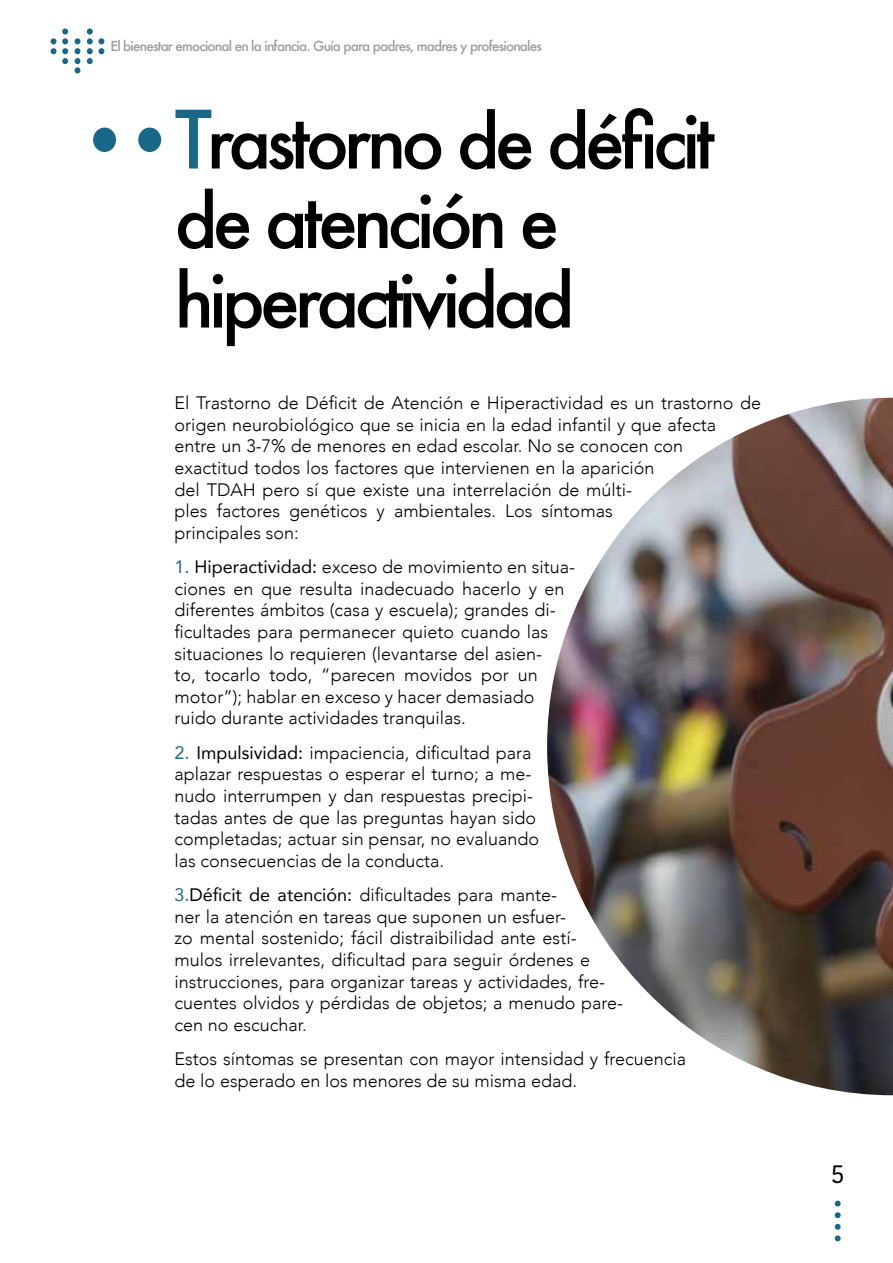
<style>
.page{position:relative;width:893px;height:1263px;background:#fff}
.page>*{position:absolute;margin:0;border:0;box-sizing:border-box;transform-origin:0 0}
.t1{font:500 72px/79.5px "Futura";letter-spacing:-.07em;color:#000}
.t2{font:27px "Kohinoor Devanagari";color:#000}
.t3{font:300 18px/21.6px "Avenir";color:#000}
.t4{font:500 13.5px "Futura";letter-spacing:-.06em;color:#9d9d9c}
.s1{font-size:78px;color:#196888}
.s2{font-weight:400;color:#196888}
.s3{font-weight:400}
</style>
<div class="page">
<svg style="left:835px;top:1200px;width:6px;height:6px"></svg>
<svg style="left:835px;top:1212px;width:6px;height:6px"></svg>
<svg style="left:835px;top:1224px;width:6px;height:17px"></svg>
<svg style="left:87px;top:38px;width:17px;height:26px"></svg>
<svg style="left:75px;top:38px;width:5px;height:35px"></svg>
<svg style="left:51px;top:38px;width:17px;height:26px"></svg>
<div style="left:87px;top:28px;width:6px;height:7px;background:#196888;border-radius:50%"></div>
<div style="left:62px;top:28px;width:6px;height:7px;background:#196888;border-radius:50%"></div>
<div style="left:138px;top:128px;width:23px;height:24px;background:#196888;border-radius:50%"></div>
<div style="left:93px;top:128px;width:23px;height:24px;background:#196888;border-radius:50%"></div>
<img style="left:547px;top:397px;width:346px;height:699px">
<p class="t4" style="left:111px;top:37px;width:433px">El bienestar emocional en la infancia. Guía para padres, madres y profesionales</p>
<h1 class="t1" style="left:175px;top:101px;width:542px"><span class="s1">T</span>rastorno de déficit de atención e hiperactividad</h1>
<p class="t3" style="left:175px;top:392px;width:588px">El Trastorno de Déficit de Atención e Hiperactividad es un trastorno de origen neurobiológico que se inicia en la edad infantil y que afecta entre un 3-7% de menores en edad escolar. No se conocen con exactitud todos los factores que intervienen en la aparición<br>del TDAH pero sí que existe una interrelación de múlti-<br>ples factores genéticos y ambientales. Los síntomas<br>principales son:</p>
<p class="t3" style="left:175px;top:556px;width:402px"><span class="s2">1.</span> <span class="s3">Hiperactividad:</span> exceso de movimiento en situa&shy;ciones en que resulta inadecuado hacerlo y en diferentes ámbitos (casa y escuela); grandes di&shy;ficultades para permanecer quieto cuando las situaciones lo requieren (levantarse del asien-<br>to, tocarlo todo, “parecen movidos por un motor”); hablar en exceso y hacer demasiado ruido durante actividades tranquilas.</p>
<p class="t3" style="left:175px;top:742px;width:366px"><span class="s2">2.</span> <span class="s3">Impulsividad:</span> impaciencia, dificultad para aplazar respuestas o esperar el turno; a me&shy;nudo interrumpen y dan respuestas precipi&shy;tadas antes de que las preguntas hayan sido completadas; actuar sin pensar, no evaluando las consecuencias de la conducta.</p>
<p class="t3" style="left:175px;top:884px;width:450px"><span class="s2">3.</span><span class="s3">Déficit de atención:</span> dificultades para mante-<br>ner la atención en tareas que suponen un esfuer-<br>zo mental sostenido; fácil distraibilidad ante estí&shy;mulos irrelevantes, dificultad para seguir órdenes e instrucciones, para organizar tareas y actividades, fre&shy;cuentes olvidos y pérdidas de objetos; a menudo pare&shy;cen no escuchar.</p>
<p class="t3" style="left:175px;top:1048px;width:513px">Estos síntomas se presentan con mayor intensidad y frecuencia de lo esperado en los menores de su misma edad.</p>
<h2 class="t2" style="left:831px;top:1157px;width:15px">5</h2>
</div>
